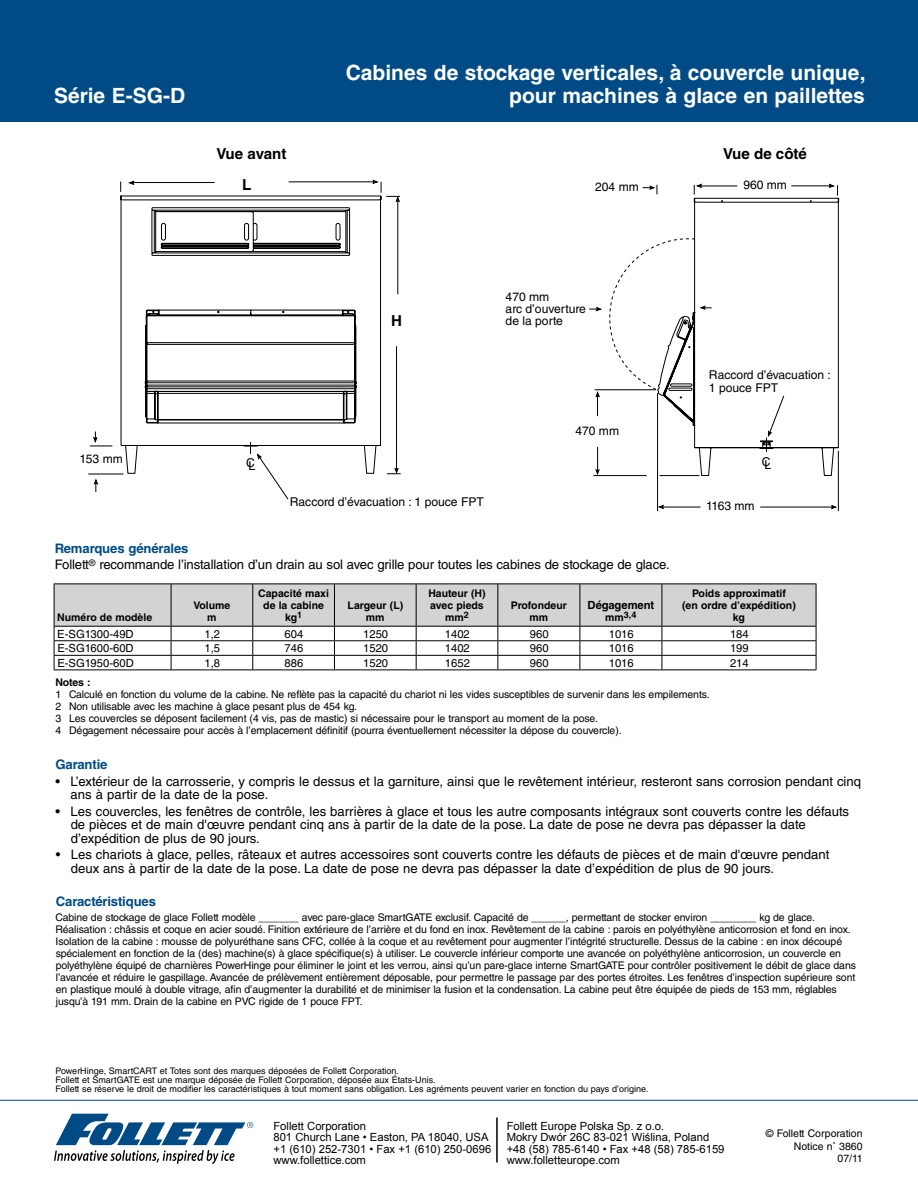
<style>
.page{position:relative;width:918px;height:1188px;background:#fff}
.page>*{position:absolute;margin:0;border:0;box-sizing:border-box;transform-origin:0 0}
.t1{font:700 21px/22.5px "Helvetica LT Std";color:#fff;text-align:right}
.t2{font:700 15.15px "Helvetica LT Std";color:#000}
.t3{font:13.2px/13.5px "Helvetica LT Std";color:#000}
.t4{font:700 13.2px "Helvetica LT Std";letter-spacing:-.01em;color:#004b85}
.t5{font:12.15px/12.1px "Helvetica LT Std";color:#000}
.t6{font:11.25px/11.2px "Arial";color:#000}
.t7{font:11.25px "Helvetica LT Std";color:#000}
.t8{font:700 11.25px "Helvetica LT Std";letter-spacing:-.01em;color:#000}
.t9{font:10.5px/12px "Helvetica LT Std";letter-spacing:-.01em;color:#000}
.t10{font:700 10.5px/12px "Helvetica LT Std";color:#000;text-align:center}
.t11{font:9px/9px "Helvetica LT Std";color:#000}
.t12{font:700 9px "Helvetica LT Std";color:#000}
.s1{font-weight:700;color:#004b85}
.s2{font-size:10.5px}
</style>
<div class="page">
<hr style="left:0;top:1100px;width:918px;height:1px;background:#004b85">
<div style="left:0;top:0;width:918px;height:122px;background:#004b85"></div>
<svg style="left:120px;top:195px;width:257px;height:279px"></svg>
<svg style="left:120px;top:198px;width:261px;height:249px"></svg>
<hr style="left:397px;top:201px;width:1px;height:93px;background:#000">
<hr style="left:396px;top:346px;width:1px;height:123px;background:#000">
<hr style="left:289px;top:181px;width:85px;height:1px;background:#000">
<svg style="left:128px;top:180px;width:7px;height:5px"></svg>
<hr style="left:133px;top:182px;width:82px;height:1px;background:#000">
<svg style="left:372px;top:179px;width:28px;height:24px"></svg>
<svg style="left:387px;top:467px;width:14px;height:8px"></svg>
<svg style="left:93px;top:478px;width:5px;height:14px"></svg>
<svg style="left:90px;top:432px;width:22px;height:15px"></svg>
<hr style="left:88px;top:474px;width:36px;height:1px;background:#000">
<svg style="left:250px;top:442px;width:39px;height:58px"></svg>
<svg style="left:658px;top:198px;width:181px;height:278px"></svg>
<hr style="left:838px;top:451px;width:1px;height:60px;background:#000">
<hr style="left:657px;top:393px;width:1px;height:118px;background:#000">
<hr style="left:791px;top:186px;width:39px;height:1px;background:#000">
<hr style="left:701px;top:186px;width:36px;height:1px;background:#000">
<svg style="left:694px;top:183px;width:9px;height:12px"></svg>
<svg style="left:828px;top:183px;width:10px;height:12px"></svg>
<svg style="left:657px;top:505px;width:8px;height:5px"></svg>
<hr style="left:663px;top:507px;width:38px;height:1px;background:#000">
<hr style="left:660px;top:475px;width:39px;height:1px;background:#000">
<hr style="left:593px;top:475px;width:54px;height:1px;background:#000">
<svg style="left:589px;top:235px;width:123px;height:181px"></svg>
<svg style="left:595px;top:447px;width:5px;height:29px"></svg>
<svg style="left:830px;top:504px;width:8px;height:5px"></svg>
<hr style="left:760px;top:507px;width:72px;height:1px;background:#000">
<svg style="left:768px;top:395px;width:17px;height:43px"></svg>
<svg style="left:643px;top:185px;width:15px;height:9px"></svg>
<svg style="left:54px;top:584px;width:763px;height:86px"></svg>
<hr style="left:54px;top:670px;width:117px;height:1px;background:#000">
<hr style="left:171px;top:670px;width:82px;height:1px;background:#000">
<hr style="left:253px;top:670px;width:81px;height:1px;background:#000">
<hr style="left:334px;top:670px;width:82px;height:1px;background:#000">
<hr style="left:416px;top:670px;width:82px;height:1px;background:#000">
<hr style="left:498px;top:670px;width:82px;height:1px;background:#000">
<hr style="left:580px;top:670px;width:82px;height:1px;background:#000">
<hr style="left:662px;top:670px;width:154px;height:1px;background:#000">
<svg style="left:54px;top:1114px;width:199px;height:50px"></svg>
<hr style="left:496px;top:1118px;width:2px;height:44px;background:#000">
<h1 class="t1" style="left:54px;top:84px;width:132px">Série E-SG-D</h1>
<h1 class="t1" style="left:346px;top:61px;width:521px">Cabines de stockage verticales, à couvercle unique, pour machines à glace en paillettes</h1>
<h2 class="t2" style="left:216px;top:145px;width:71px">Vue avant</h2>
<h2 class="t2" style="left:723px;top:145px;width:85px">Vue de côté</h2>
<h2 class="t2" style="left:242px;top:176px;width:11px">L</h2>
<p class="t5" style="left:595px;top:181px;width:45px">204 mm</p>
<p class="t5" style="left:743px;top:178px;width:45px">960 mm</p>
<p class="t5" style="left:80px;top:453px;width:45px">153 mm</p>
<h2 class="t2" style="left:391px;top:312px;width:12px">H</h2>
<p class="t5" style="left:506px;top:290px;width:82px">470 mm<br>arc d’ouverture de la porte</p>
<p class="t5" style="left:575px;top:424px;width:45px">470 mm</p>
<p class="t5" style="left:709px;top:367px;width:123px;line-height:13.5px">Raccord d’évacuation :<br>1 pouce FPT</p>
<p class="t5" style="left:249px;top:460px;width:8px">L</p>
<p class="t5" style="left:762px;top:455px;width:10px">C</p>
<p class="t5" style="left:246px;top:457px;width:10px">C</p>
<p class="t5" style="left:764px;top:459px;width:8px">L</p>
<p class="t5" style="left:290px;top:496px;width:196px">Raccord d’évacuation : 1 pouce FPT</p>
<p class="t5" style="left:706px;top:500px;width:50px">1163 mm</p>
<p class="t3" style="left:55px;top:540px;width:617px;line-height:16.2px"><span class="s1">Remarques générales<br></span>Follett<sup>®</sup> recommande l’installation d’un drain au sol avec grille pour toutes les cabines de stockage de glace.</p>
<p class="t10" style="left:57px;top:611px;width:96px">Numéro de modèle</p>
<p class="t10" style="left:193px;top:599px;width:38px">Volume m</p>
<p class="t10" style="left:258px;top:587px;width:72px">Capacité maxi de la cabine kg<sup>1</sup></p>
<p class="t10" style="left:347px;top:599px;width:57px">Largeur (L) mm</p>
<p class="t10" style="left:428px;top:587px;width:59px">Hauteur (H) avec pieds mm<sup>2</sup></p>
<p class="t10" style="left:511px;top:599px;width:57px">Profondeur mm</p>
<p class="t8" style="left:588px;top:598px;width:68px">Dégagement</p>
<p class="t12" style="left:605px;top:609px;width:33px"><span class="s2">mm</span>3,4</p>
<p class="t10" style="left:682px;top:587px;width:115px">Poids approximatif<br>(en ordre d’expédition) kg</p>
<p class="t7" style="left:57px;top:627px;width:78px">E-SG1300-49D</p>
<p class="t7" style="left:204px;top:627px;width:17px">1,2</p>
<p class="t7" style="left:285px;top:627px;width:20px">604</p>
<p class="t7" style="left:363px;top:627px;width:27px">1250</p>
<p class="t7" style="left:445px;top:627px;width:27px">1402</p>
<p class="t7" style="left:530px;top:627px;width:20px">960</p>
<p class="t7" style="left:609px;top:627px;width:27px">1016</p>
<p class="t7" style="left:730px;top:627px;width:20px">184</p>
<p class="t7" style="left:57px;top:642px;width:78px">E-SG1600-60D</p>
<p class="t7" style="left:204px;top:642px;width:17px">1,5</p>
<p class="t7" style="left:285px;top:642px;width:20px">746</p>
<p class="t7" style="left:363px;top:642px;width:27px">1520</p>
<p class="t7" style="left:445px;top:642px;width:27px">1402</p>
<p class="t7" style="left:530px;top:642px;width:20px">960</p>
<p class="t7" style="left:609px;top:642px;width:27px">1016</p>
<p class="t7" style="left:730px;top:642px;width:20px">199</p>
<p class="t7" style="left:57px;top:656px;width:78px">E-SG1950-60D</p>
<p class="t7" style="left:205px;top:656px;width:17px">1,8</p>
<p class="t7" style="left:285px;top:656px;width:20px">886</p>
<p class="t7" style="left:363px;top:656px;width:27px">1520</p>
<p class="t7" style="left:445px;top:656px;width:27px">1652</p>
<p class="t7" style="left:530px;top:656px;width:20px">960</p>
<p class="t7" style="left:609px;top:656px;width:27px">1016</p>
<p class="t7" style="left:730px;top:656px;width:20px">214</p>
<p class="t10" style="left:56px;top:676px;width:37px">Notes :</p>
<p class="t9" style="left:56px;top:689px;width:656px">1 Calculé en fonction du volume de la cabine. Ne reflète pas la capacité du chariot ni les vides susceptibles de survenir dans les empilements.<br>2 Non utilisable avec les machine à glace pesant plus de 454 kg.<br>3 Les couvercles se déposent facilement (4 vis, pas de mastic) si nécessaire pour le transport au moment de la pose.<br>4 Dégagement nécessaire pour accès à l’emplacement définitif (pourra éventuellement nécessiter la dépose du couvercle).</p>
<p class="t4" style="left:56px;top:757px;width:54px">Garantie</p>
<p class="t3" style="left:71px;top:774px;width:792px;text-indent:-15px">• L’extérieur de la carrosserie, y compris le dessus et la garniture, ainsi que le revêtement intérieur, resteront sans corrosion pendant cinq ans à partir de la date de la pose.</p>
<p class="t3" style="left:71px;top:804px;width:780px;text-indent:-15px">• Les couvercles, les fenêtres de contrôle, les barrières à glace et tous les autre composants intégraux sont couverts contre les défauts de pièces et de main d'œuvre pendant cinq ans à partir de la date de la pose. La date de pose ne devra pas dépasser la date d’expédition de plus de 90 jours.</p>
<p class="t3" style="left:71px;top:848px;width:760px;text-indent:-15px">• Les chariots à glace, pelles, râteaux et autres accessoires sont couverts contre les défauts de pièces et de main d'œuvre pendant deux ans à partir de la date de la pose. La date de pose ne devra pas dépasser la date d’expédition de plus de 90 jours.</p>
<p class="t4" style="left:56px;top:894px;width:102px">Caractéristiques</p>
<p class="t9" style="left:56px;top:911px;width:802px">Cabine de stockage de glace Follett modèle _______ avec pare-glace SmartGATE exclusif. Capacité de ______, permettant de stocker environ ________ kg de glace.<br>Réalisation : châssis et coque en acier soudé. Finition extérieure de l’arrière et du fond en inox. Revêtement de la cabine : parois en polyéthylène anticorrosion et fond en inox.<br>Isolation de la cabine : mousse de polyuréthane sans CFC, collée à la coque et au revêtement pour augmenter l’intégrité structurelle. Dessus de la cabine : en inox découpé spécialement en fonction de la (des) machine(s) à glace spécifique(s) à utiliser. Le couvercle inférieur comporte une avancée on polyéthylène anticorrosion, un couvercle en polyéthylène équipé de charnières PowerHinge pour éliminer le joint et les verrou, ainsi qu’un pare-glace interne SmartGATE pour contrôler positivement le débit de glace dans l’avancée et réduire le gaspillage. Avancée de prélèvement entièrement déposable, pour permettre le passage par des portes étroites. Les fenêtres d’inspection supérieure sont en plastique moulé à double vitrage, afin d’augmenter la durabilité et de minimiser la fusion et la condensation. La cabine peut être équipée de pieds de 153 mm, réglables jusqu’à 191 mm. Drain de la cabine en PVC rigide de 1 pouce FPT.</p>
<p class="t11" style="left:56px;top:1066px;width:595px">PowerHinge, SmartCART et Totes sont des marques déposées de Follett Corporation.<br>Follett et SmartGATE est une marque déposée de Follett Corporation, déposée aux États-Unis.<br>Follett se réserve le droit de modifier les caractéristiques à tout moment sans obligation. Les agréments peuvent varier en fonction du pays d’origine.</p>
<p class="t6" style="left:273px;top:1121px;width:219px">Follett Corporation<br>801 Church Lane • Easton, PA 18040, USA +1 (610) 252-7301 • Fax +1 (610) 250-0696 www.follettice.com</p>
<p class="t6" style="left:507px;top:1121px;width:219px">Follett Europe Polska Sp. z o.o.<br>Mokry Dwór 26C 83-021 Wiślina, Poland +48 (58) 785-6140 • Fax +48 (58) 785-6159 www.folletteurope.com</p>
<p class="t9" style="left:766px;top:1127px;width:98px;line-height:12.6px;text-align:right">© Follett Corporation<br>Notice n˚ 3860<br>07/11</p>
</div>
